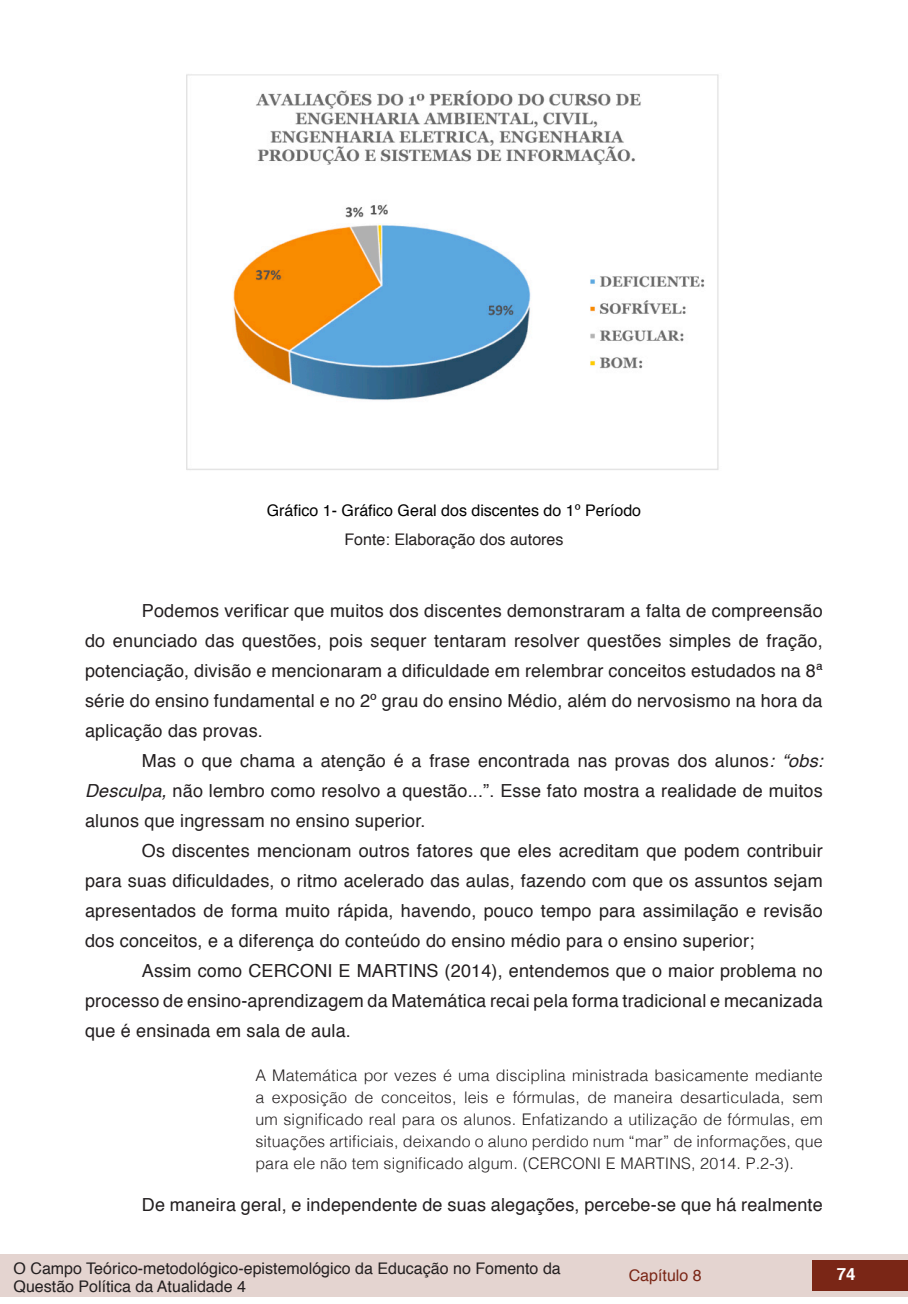
<style>
.page{position:relative;width:908px;height:1304px;background:#fff}
.page>*{position:absolute;margin:0;border:0;box-sizing:border-box;transform-origin:0 0}
.txt{font:18px/30px "Helvetica";letter-spacing:.01em;color:#231f20;text-align:justify}
.t1{font:700 16.8px "Helvetica";color:#fff}
.citacoes{font:300 16px/22px "Helvetica";letter-spacing:.01em;color:#231f20;text-align:justify}
.fonte_tab_gra_imag{font:16px/18.2px "Helvetica";color:#231f20}
.info_tab_graf_imag{font:16px "Helvetica";color:#000}
.t2{font:16px "Helvetica";color:#7a2616}
.s1{font-style:italic}
</style>
<div class="page">
<div style="left:0;top:1254px;width:906px;height:43px;background:#e4d4d0"></div>
<div style="left:812px;top:1261px;width:95px;height:30px;background:#7a2616"></div>
<img style="left:186px;top:74px;width:533px;height:396px">
<p class="info_tab_graf_imag" style="left:267px;top:498px;width:375px">Gráfico 1- Gráfico Geral dos discentes do 1º Período</p>
<p class="fonte_tab_gra_imag" style="left:344px;top:531px;width:220px">Fonte: Elaboração dos autores</p>
<p class="txt" style="left:85px;top:596px;width:738px;text-indent:57px">Podemos verificar que muitos dos discentes demonstraram a falta de compreensão do enunciado das questões, pois sequer tentaram resolver questões simples de fração, potenciação, divisão e mencionaram a dificuldade em relembrar conceitos estudados na 8ª série do ensino fundamental e no 2º grau do ensino Médio, além do nervosismo na hora da aplicação das provas.</p>
<p class="txt" style="left:85px;top:746px;width:739px;text-indent:57px">Mas o que chama a atenção é a frase encontrada nas provas dos alunos<span class="s1">: “obs:<br>Desculpa,</span> não lembro como resolvo a questão...”. Esse fato mostra a realidade de muitos alunos que ingressam no ensino superior.</p>
<p class="txt" style="left:85px;top:836px;width:738px;text-indent:57px">Os discentes mencionam outros fatores que eles acreditam que podem contribuir para suas dificuldades, o ritmo acelerado das aulas, fazendo com que os assuntos sejam apresentados de forma muito rápida, havendo, pouco tempo para assimilação e revisão dos conceitos, e a diferença do conteúdo do ensino médio para o ensino superior;</p>
<p class="txt" style="left:85px;top:956px;width:738px;text-indent:57px">Assim como CERCONI E MARTINS (2014), entendemos que o maior problema no processo de ensino-aprendizagem da Matemática recai pela forma tradicional e mecanizada que é ensinada em sala de aula.</p>
<p class="citacoes" style="left:255px;top:1063px;width:568px">A Matemática por vezes é uma disciplina ministrada basicamente mediante a exposição de conceitos, leis e fórmulas, de maneira desarticulada, sem um significado real para os alunos. Enfatizando a utilização de fórmulas, em situações artificiais, deixando o aluno perdido num “mar” de informações, que para ele não tem significado algum. (CERCONI E MARTINS, 2014. P.2-3).</p>
<p class="txt" style="left:142px;top:1190px;width:682px">De maneira geral, e independente de suas alegações, percebe-se que há realmente</p>
<p class="fonte_tab_gra_imag" style="left:14px;top:1260px;width:548px">O Campo Teórico-metodológico-epistemológico da Educação no Fomento da<br>Questão Política da Atualidade 4</p>
<p class="t2" style="left:628px;top:1263px;width:74px">Capítulo 8</p>
<p class="t1" style="left:836px;top:1261px;width:20px">74</p>
</div>
